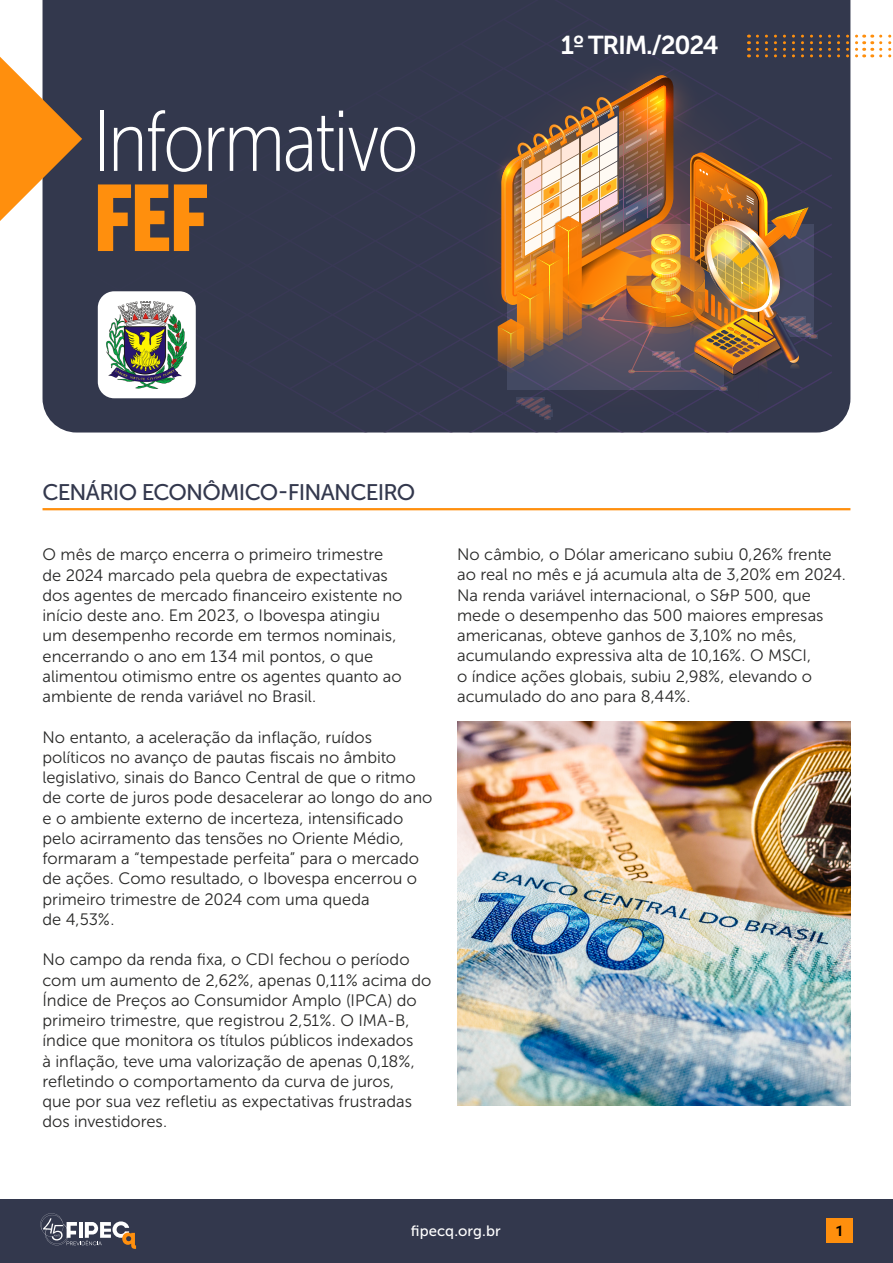
<style>
.page{position:relative;width:893px;height:1263px;background:#fff}
.page>*{position:absolute;margin:0;border:0;box-sizing:border-box;transform-origin:0 0}
.t1{font:93px "Museo Sans Cond 900";color:#ff8f0d}
.t2{font:86.1px "Museo Sans Cond 100";letter-spacing:-.03em;color:#fff}
.t3{font:25.8px "Museo Sans 700";letter-spacing:-.05em;color:#fff}
.t4{font:22.5px "Museo Sans 500";letter-spacing:-.035em;color:#33384d}
.t5{font:16.5px/20.2px "Museo Sans 300";color:#282827}
.t6{font:15px "Museo Sans 500";letter-spacing:.005em;color:#fff}
.t7{font:700 14.55px "Roboto";color:#000}
</style>
<div class="page">
<div style="left:0;top:1199px;width:893px;height:64px;background:#33384d"></div>
<div style="left:826px;top:1219px;width:27px;height:24px;background:#ff8f0d"></div>
<svg style="left:40px;top:1213px;width:96px;height:36px"></svg>
<hr style="left:43px;top:508px;width:807px;height:2px;background:#ff8f0d">
<img style="left:457px;top:721px;width:393px;height:385px">
<div style="left:43px;top:0;width:807px;height:432px;background:#33384d"></div>
<div style="left:75px;top:0;width:757px;height:432px;background:#33384d"></div>
<div style="left:471px;top:63px;width:310px;height:358px;background:#33384d"></div>
<img style="left:492px;top:35px;width:373px;height:384px">
<svg style="left:872px;top:35px;width:1px;height:22px"></svg>
<svg style="left:881px;top:35px;width:11px;height:22px"></svg>
<svg style="left:0;top:57px;width:82px;height:164px;background:#b47e44"></svg>
<div style="left:98px;top:291px;width:98px;height:107px;background:#fff;border-radius:16px"></div>
<img style="left:107px;top:302px;width:80px;height:87px">
<h2 class="t2" style="left:93px;top:96px;width:327px">Informativo</h2>
<h1 class="t1" style="left:93px;top:166px;width:117px">FEF</h1>
<h3 class="t3" style="left:561px;top:31px;width:160px">1º TRIM./2024</h3>
<h3 class="t4" style="left:43px;top:479px;width:374px">CENÁRIO ECONÔMICO-FINANCEIRO</h3>
<p class="t5" style="left:43px;top:545px;width:361px">O mês de março encerra o primeiro trimestre de 2024 marcado pela quebra de expectativas dos agentes de mercado financeiro existente no início deste ano. Em 2023, o Ibovespa atingiu um desempenho recorde em termos nominais, encerrando o ano em 134 mil pontos, o que alimentou otimismo entre os agentes quanto ao ambiente de renda variável no Brasil.</p>
<p class="t5" style="left:43px;top:727px;width:391px">No entanto, a aceleração da inflação, ruídos políticos no avanço de pautas fiscais no âmbito legislativo, sinais do Banco Central de que o ritmo de corte de juros pode desacelerar ao longo do ano e o ambiente externo de incerteza, intensificado pelo acirramento das tensões no Oriente Médio, formaram a “tempestade perfeita” para o mercado de ações. Como resultado, o Ibovespa encerrou o primeiro trimestre de 2024 com uma queda<br>de 4,53%.</p>
<p class="t5" style="left:43px;top:950px;width:390px">No campo da renda fixa, o CDI fechou o período com um aumento de 2,62%, apenas 0,11% acima do Índice de Preços ao Consumidor Amplo (IPCA) do primeiro trimestre, que registrou 2,51%. O IMA-B, índice que monitora os títulos públicos indexados<br>à inflação, teve uma valorização de apenas 0,18%, refletindo o comportamento da curva de juros,<br>que por sua vez refletiu as expectativas frustradas dos investidores.</p>
<p class="t5" style="left:457px;top:544px;width:390px">No câmbio, o Dólar americano subiu 0,26% frente ao real no mês e já acumula alta de 3,20% em 2024.<br>Na renda variável internacional, o S&amp;P 500, que mede o desempenho das 500 maiores empresas americanas, obteve ganhos de 3,10% no mês, acumulando expressiva alta de 10,16%. O MSCI,<br>o índice ações globais, subiu 2,98%, elevando o acumulado do ano para 8,44%.</p>
<p class="t6" style="left:411px;top:1223px;width:91px">fipecq.org.br</p>
<p class="t7" style="left:835px;top:1220px;width:10px">1</p>
</div>
